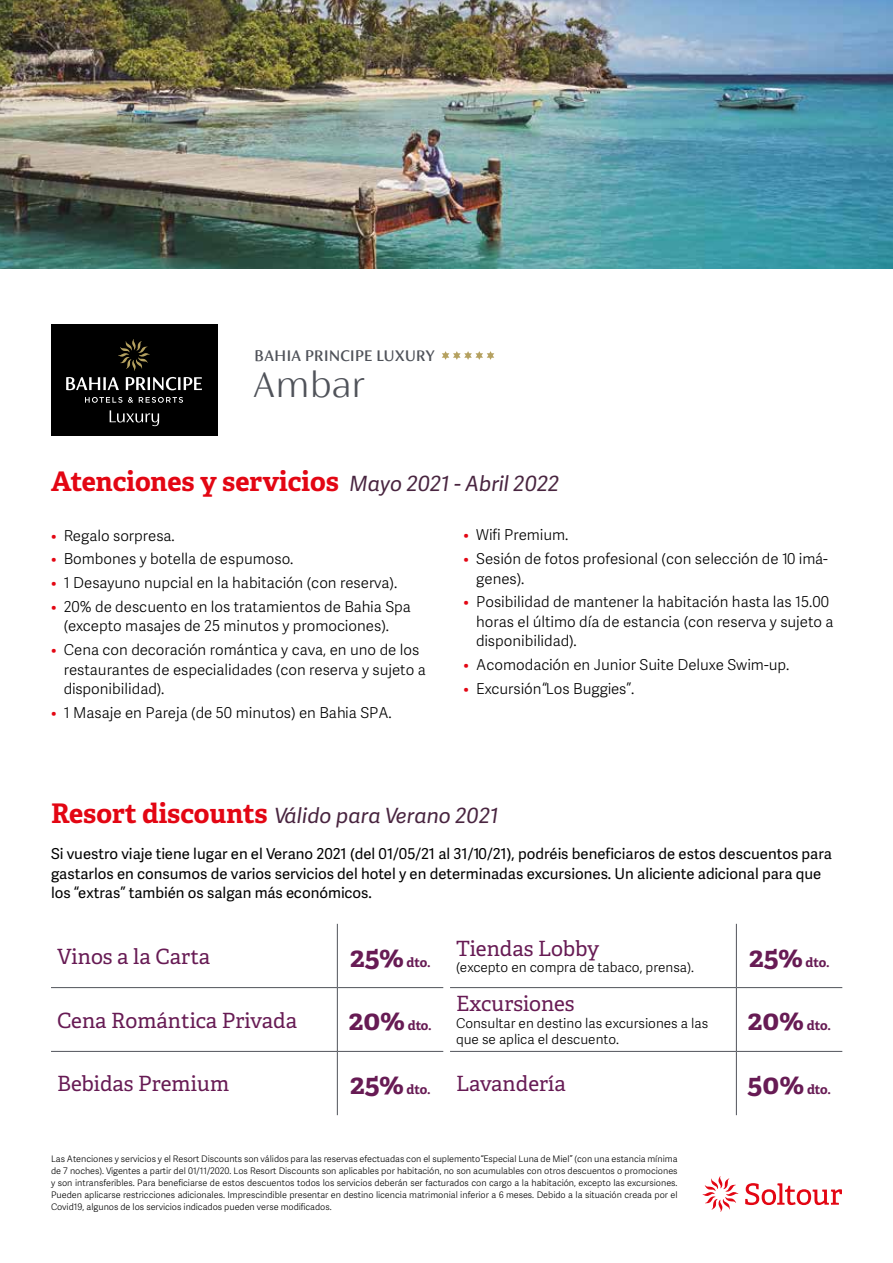
<style>
.page{position:relative;width:893px;height:1263px;background:#fff}
.page>*{position:absolute;margin:0;border:0;box-sizing:border-box;transform-origin:0 0}
.t1{font:200 40.5px "FS Siena";color:#50535a}
.t2{font:700 27px "Adelle";color:#e30613}
.t3{font:21px "Adelle";color:#671b54}
.t4{font:italic 21px "Adelle Sans";color:#492540}
.t5{font:500 16.95px "FS Siena";color:#50535a}
.t6{font:300 15px/19.5px "Adelle Sans";color:#000}
.t7{font:15px/19.5px "Adelle Sans";color:#000}
.t8{font:300 13.5px/16.5px "Adelle Sans";color:#000}
.t9{font:700 12.9px "Adelle";letter-spacing:-.015em;color:#671b54}
.t10{font:300 9px/12px "Adelle Sans";color:#000;text-align:justify}
.s1{font-family:"Adelle Sans";font-weight:400;font-style:italic;font-size:21px;color:#492540}
.s2{color:#e30613}
.s3{font-family:"Adelle";font-weight:700;font-style:normal;font-size:27px;color:#e30613}
.s4{font-size:28.05px}
</style>
<div class="page">
<svg style="left:702px;top:1176px;width:140px;height:36px"></svg>
<svg style="left:51px;top:924px;width:286px;height:191px"></svg>
<hr style="left:337px;top:924px;width:1px;height:63px;background:#50535a">
<hr style="left:51px;top:987px;width:286px;height:1px;background:#50535a">
<hr style="left:337px;top:987px;width:106px;height:1px;background:#50535a">
<hr style="left:337px;top:988px;width:1px;height:63px;background:#50535a">
<hr style="left:51px;top:1051px;width:286px;height:1px;background:#50535a">
<hr style="left:337px;top:1051px;width:106px;height:1px;background:#50535a">
<hr style="left:337px;top:1052px;width:1px;height:63px;background:#50535a">
<svg style="left:450px;top:924px;width:286px;height:191px"></svg>
<hr style="left:736px;top:924px;width:1px;height:63px;background:#50535a">
<hr style="left:450px;top:987px;width:286px;height:1px;background:#50535a">
<hr style="left:736px;top:987px;width:106px;height:1px;background:#50535a">
<hr style="left:736px;top:988px;width:1px;height:63px;background:#50535a">
<hr style="left:450px;top:1051px;width:286px;height:1px;background:#50535a">
<hr style="left:736px;top:1051px;width:106px;height:1px;background:#50535a">
<hr style="left:736px;top:1052px;width:1px;height:63px;background:#50535a">
<img style="left:0;top:0;width:893px;height:269px">
<div style="left:51px;top:324px;width:166px;height:112px;background:#000"></div>
<svg style="left:118px;top:339px;width:32px;height:32px"></svg>
<svg style="left:66px;top:377px;width:136px;height:49px"></svg>
<svg style="left:442px;top:351px;width:52px;height:9px"></svg>
<h3 class="t5" style="left:254px;top:346px;width:182px">BAHIA PRINCIPE LUXURY</h3>
<h1 class="t1" style="left:252px;top:363px;width:114px">Ambar</h1>
<h2 class="t2" style="left:51px;top:465px;width:510px">Atenciones y servicios <span class="s1">Mayo 2021 - Abril 2022</span></h2>
<h3 class="t6" style="left:51px;top:526px;width:125px"><span class="s2">•</span> Regalo sorpresa.</h3>
<h3 class="t6" style="left:51px;top:549px;width:244px"><span class="s2">•</span> Bombones y botella de espumoso.</h3>
<h3 class="t6" style="left:51px;top:573px;width:348px"><span class="s2">•</span> 1 Desayuno nupcial en la habitación (con reserva).</h3>
<h3 class="t6" style="left:64px;top:597px;width:349px;text-indent:-13px"><span class="s2">•</span> 20% de descuento en los tratamientos de Bahia Spa (excepto masajes de 25 minutos y promociones).</h3>
<h3 class="t6" style="left:64px;top:640px;width:364px;text-indent:-13px"><span class="s2">•</span> Cena con decoración romántica y cava, en uno de los restaurantes de especialidades (con reserva y sujeto a disponibilidad).</h3>
<h3 class="t6" style="left:51px;top:703px;width:342px"><span class="s2">•</span> 1 Masaje en Pareja (de 50 minutos) en Bahia SPA.</h3>
<h3 class="t6" style="left:463px;top:526px;width:106px"><span class="s2">•</span> Wifi Premium.</h3>
<h3 class="t6" style="left:476px;top:549px;width:353px;text-indent:-13px"><span class="s2">•</span> Sesión de fotos profesional (con selección de 10 imá&shy;genes).</h3>
<h3 class="t6" style="left:476px;top:593px;width:359px;text-indent:-13px"><span class="s2">•</span> Posibilidad de mantener la habitación hasta las 15.00 horas el último día de estancia (con reserva y sujeto a disponibilidad).</h3>
<h3 class="t6" style="left:463px;top:655px;width:327px"><span class="s2">•</span> Acomodación en Junior Suite Deluxe Swim-up.</h3>
<h3 class="t6" style="left:463px;top:679px;width:172px"><span class="s2">•</span> Excursión “Los Buggies”.</h3>
<h3 class="t4" style="left:51px;top:803px;width:449px"><span class="s3">Resort discounts</span> Válido para Verano 2021</h3>
<p class="t7" style="left:51px;top:844px;width:783px">Si vuestro viaje tiene lugar en el Verano 2021 (del 01/05/21 al 31/10/21), podréis beneficiaros de estos descuentos para gastarlos en consumos de varios servicios del hotel y en determinadas excursiones. Un aliciente adicional para que los “extras” también os salgan más económicos.</p>
<h3 class="t3" style="left:57px;top:943px;width:155px">Vinos a la Carta</h3>
<h3 class="t9" style="left:350px;top:954px;width:82px"><span class="s4">25%</span> dto.</h3>
<h3 class="t3" style="left:57px;top:1007px;width:242px">Cena Romántica Privada</h3>
<h3 class="t9" style="left:349px;top:1017px;width:84px"><span class="s4">20%</span> dto.</h3>
<h3 class="t3" style="left:57px;top:1071px;width:174px">Bebidas Premium</h3>
<h3 class="t9" style="left:350px;top:1081px;width:82px"><span class="s4">25%</span> dto.</h3>
<h3 class="t3" style="left:456px;top:935px;width:145px">Tiendas Lobby</h3>
<h3 class="t8" style="left:456px;top:959px;width:240px">(excepto en compra de tabaco, prensa).</h3>
<h3 class="t9" style="left:749px;top:954px;width:82px"><span class="s4">25%</span> dto.</h3>
<h3 class="t3" style="left:456px;top:991px;width:120px">Excursiones</h3>
<h3 class="t8" style="left:456px;top:1015px;width:254px">Consultar en destino las excursiones a las que se aplica el descuento.</h3>
<h3 class="t9" style="left:748px;top:1017px;width:84px"><span class="s4">20%</span> dto.</h3>
<h3 class="t3" style="left:456px;top:1071px;width:111px">Lavandería</h3>
<h3 class="t9" style="left:748px;top:1081px;width:85px"><span class="s4">50%</span> dto.</h3>
<p class="t10" style="left:51px;top:1153px;width:628px">Las Atenciones y servicios y el Resort Discounts son válidos para las reservas efectuadas con el suplemento “Especial Luna de Miel” (con una estancia mínima de 7 noches). Vigentes a partir del 01/11/2020. Los Resort Discounts son aplicables por habitación, no son acumulables con otros descuentos o promociones y son intransferibles. Para beneficiarse de estos descuentos todos los servicios deberán ser facturados con cargo a la habitación, excepto las excursiones.<br>Pueden aplicarse restricciones adicionales. Imprescindible presentar en destino licencia matrimonial inferior a 6 meses. Debido a la situación creada por el Covid19, algunos de los servicios indicados pueden verse modificados.</p>
</div>
